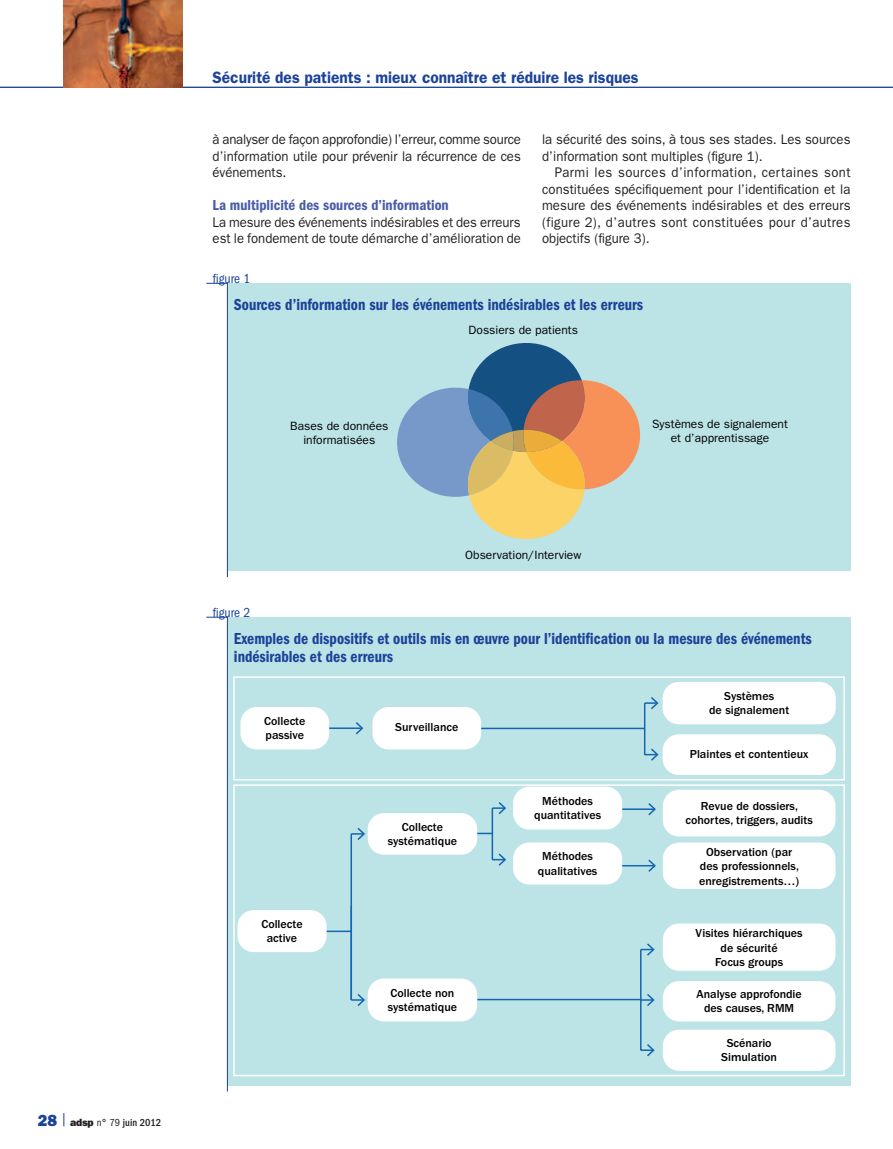
<style>
.page{position:relative;width:893px;height:1149px;background:#fff}
.page>*{position:absolute;margin:0;border:0;box-sizing:border-box;transform-origin:0 0}
.t1{font:16.5px/18px "ITC Franklin Gothic Std Dm Cd";color:#1b4299;scale:.94 1}
.t2{font:600 16.5px "ITC Franklin Gothic Std";color:#1b4299;scale:.94 1}
.t3{font:15px "ITC Franklin Gothic Std Dm Cd";color:#495da8}
.t4{font:13.95px/16.5px "ITC Franklin Gothic Std";color:#231f20;text-align:justify;scale:.94 1}
.t5{font:condensed 13.5px "ITC Franklin Gothic Std";color:#1b4299}
.t6{font:500 12px/14.4px "ITC Franklin Gothic Std";color:#000001;text-align:center}
.t7{font:12px/14.4px "ITC Franklin Gothic Std";color:#000001;text-align:center}
.t8{font:500 condensed 10.5px "ITC Franklin Gothic Std";color:#231f20}
.s1{font-family:"ITC Franklin Gothic Std Hvy";font-weight:400;font-stretch:normal;font-size:16.2px;color:#1b4299}
.s2{font-family:"ITC Franklin Gothic Std Hvy";font-weight:400;font-stretch:normal}
.s3{font-weight:400}
</style>
<div class="page">
<svg style="left:64px;top:1113px;width:1px;height:12px"></svg>
<hr style="left:0;top:87px;width:893px;height:1px;background:#1b4299">
<img style="left:64px;top:0;width:119px;height:87px">
<div style="left:228px;top:283px;width:622px;height:287px;background:#bce3e5"></div>
<svg style="left:206px;top:283px;width:22px;height:294px"></svg>
<div style="left:468px;top:343px;width:117px;height:109px;background:#155082;border-radius:50%"></div>
<svg style="left:397px;top:380px;width:243px;height:158px"></svg>
<div style="left:228px;top:616px;width:622px;height:468px;background:#bce3e5"></div>
<svg style="left:206px;top:616px;width:22px;height:475px"></svg>
<svg style="left:233px;top:676px;width:612px;height:399px"></svg>
<hr style="left:324px;top:727px;width:38px;height:1px;background:#1465b2">
<svg style="left:356px;top:721px;width:7px;height:13px"></svg>
<hr style="left:481px;top:727px;width:164px;height:2px;background:#1465b2">
<svg style="left:645px;top:696px;width:13px;height:13px"></svg>
<hr style="left:644px;top:703px;width:1px;height:51px;background:#1465b2">
<svg style="left:645px;top:748px;width:13px;height:12px"></svg>
<hr style="left:472px;top:832px;width:20px;height:2px;background:#1465b2">
<svg style="left:492px;top:801px;width:14px;height:13px"></svg>
<hr style="left:492px;top:807px;width:1px;height:52px;background:#1465b2">
<svg style="left:492px;top:853px;width:14px;height:12px"></svg>
<hr style="left:321px;top:930px;width:30px;height:1px;background:#1465b2">
<svg style="left:351px;top:827px;width:14px;height:12px"></svg>
<hr style="left:350px;top:833px;width:2px;height:166px;background:#1465b2">
<svg style="left:351px;top:993px;width:14px;height:12px"></svg>
<hr style="left:477px;top:998px;width:164px;height:1px;background:#1465b2">
<svg style="left:641px;top:943px;width:14px;height:12px"></svg>
<hr style="left:640px;top:949px;width:1px;height:100px;background:#1465b2">
<svg style="left:641px;top:1043px;width:14px;height:12px"></svg>
<hr style="left:618px;top:808px;width:36px;height:1px;background:#1465b2">
<svg style="left:648px;top:802px;width:8px;height:13px"></svg>
<hr style="left:618px;top:864px;width:36px;height:2px;background:#1465b2">
<svg style="left:648px;top:859px;width:8px;height:12px"></svg>
<svg style="left:641px;top:993px;width:14px;height:12px"></svg>
<div style="left:240px;top:706px;width:89px;height:43px;background:#fff;border-radius:16px"></div>
<div style="left:372px;top:706px;width:109px;height:43px;background:#fff;border-radius:16px"></div>
<div style="left:663px;top:681px;width:173px;height:43px;background:#fff;border-radius:16px"></div>
<div style="left:663px;top:734px;width:173px;height:40px;background:#fff;border-radius:16px"></div>
<div style="left:663px;top:789px;width:172px;height:47px;background:#fff;border-radius:16px"></div>
<div style="left:663px;top:842px;width:172px;height:46px;background:#fff;border-radius:16px"></div>
<div style="left:663px;top:923px;width:172px;height:47px;background:#fff;border-radius:16px"></div>
<div style="left:663px;top:980px;width:172px;height:41px;background:#fff;border-radius:16px"></div>
<div style="left:663px;top:1029px;width:172px;height:41px;background:#fff;border-radius:16px"></div>
<div style="left:513px;top:786px;width:109px;height:43px;background:#fff;border-radius:16px"></div>
<div style="left:513px;top:842px;width:109px;height:42px;background:#fff;border-radius:16px"></div>
<div style="left:368px;top:812px;width:109px;height:42px;background:#fff;border-radius:16px"></div>
<div style="left:368px;top:978px;width:109px;height:43px;background:#fff;border-radius:16px"></div>
<div style="left:237px;top:909px;width:90px;height:42px;background:#fff;border-radius:16px"></div>
<p class="t8" style="left:38px;top:1115px;width:125px"><span class="s1">28</span> <span class="s2">adsp</span> <span class="s3">n° 79</span> juin 2012</p>
<p class="t2" style="left:213px;top:68px;width:455px">Sécurité des patients : mieux connaître et réduire les risques</p>
<p class="t4" style="left:213px;top:131px;width:329px">à analyser de façon approfondie) l’erreur, comme source d’information utile pour prévenir la récurrence de ces événements.</p>
<p class="t3" style="left:213px;top:196px;width:238px">La multiplicité des sources d’information</p>
<p class="t4" style="left:213px;top:214px;width:330px">La mesure des événements indésirables et des erreurs est le fondement de toute démarche d’amélioration de</p>
<p class="t4" style="left:542px;top:131px;width:329px">la sécurité des soins, à tous ses stades. Les sources d’information sont multiples (figure 1).</p>
<p class="t4" style="left:542px;top:164px;width:330px;text-indent:13px">Parmi les sources d’information, certaines sont constituées spécifiquement pour l’identification et la mesure des événements indésirables et des erreurs (figure 2), d’autres sont constituées pour d’autres objectifs (figure 3).</p>
<p class="t5" style="left:213px;top:271px;width:39px">figure 1</p>
<p class="t1" style="left:234px;top:295px;width:437px">Sources d’information sur les événements indésirables et les erreurs</p>
<p class="t7" style="left:469px;top:323px;width:111px">Dossiers de patients</p>
<p class="t7" style="left:290px;top:418px;width:100px">Bases de données informatisées</p>
<p class="t7" style="left:652px;top:416px;width:137px">Systèmes de signalement et d’apprentissage</p>
<p class="t7" style="left:465px;top:547px;width:117px">Observation/Interview</p>
<p class="t5" style="left:213px;top:604px;width:39px">figure 2</p>
<p class="t1" style="left:234px;top:629px;width:616px">Exemples de dispositifs et outils mis en œuvre pour l’identification ou la mesure des événements indésirables et des erreurs</p>
<p class="t6" style="left:264px;top:713px;width:43px;text-align:left">Collecte passive</p>
<p class="t6" style="left:395px;top:720px;width:65px">Surveillance</p>
<p class="t6" style="left:261px;top:916px;width:43px">Collecte active</p>
<p class="t6" style="left:388px;top:819px;width:71px">Collecte systématique</p>
<p class="t6" style="left:388px;top:985px;width:71px;text-align:left">Collecte non systématique</p>
<p class="t6" style="left:534px;top:793px;width:68px">Méthodes quantitatives</p>
<p class="t6" style="left:538px;top:848px;width:61px">Méthodes qualitatives</p>
<p class="t6" style="left:709px;top:688px;width:82px">Systèmes<br>de signalement</p>
<p class="t6" style="left:690px;top:746px;width:120px">Plaintes et contentieux</p>
<p class="t6" style="left:685px;top:798px;width:129px">Revue de dossiers, cohortes, triggers, audits</p>
<p class="t6" style="left:699px;top:844px;width:101px">Observation (par des professionnels, enregistrements…)</p>
<p class="t6" style="left:696px;top:925px;width:109px">Visites hiérarchiques de sécurité<br>Focus groups</p>
<p class="t6" style="left:696px;top:986px;width:107px">Analyse approfondie des causes, RMM</p>
<p class="t6" style="left:721px;top:1035px;width:57px">Scénario<br>Simulation</p>
</div>
